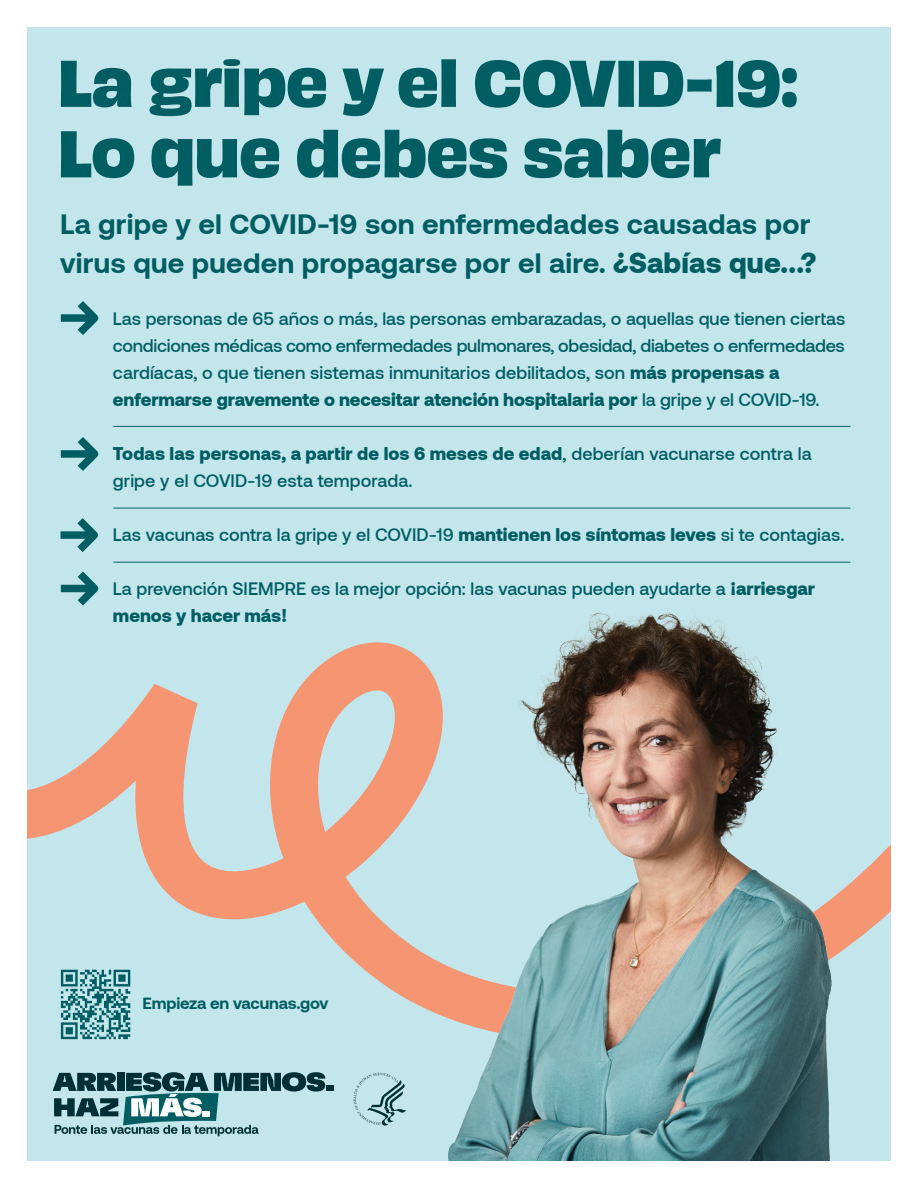
<style>
.page{position:relative;width:918px;height:1188px;background:#fff}
.page>*{position:absolute;margin:0;border:0;box-sizing:border-box;transform-origin:0 0}
.t1{font:700 61.5px/70.5px "Obviously";letter-spacing:-.025em;color:#005e63}
.t2{font:700 28.5px/39px "Aeonik";letter-spacing:.005em;color:#005e63}
.t3{font:500 18px/27px "Aeonik";color:#005e63}
.t4{font:700 16.5px "Aeonik";letter-spacing:-.01em;color:#005e63}
.s1{font-weight:900}
</style>
<div class="page">
<div style="left:27px;top:27px;width:864px;height:1134px;background:#c3e6ec"></div>
<hr style="left:113px;top:426px;width:737px;height:1px;background:#005e63">
<svg style="left:80px;top:437px;width:6px;height:3px"></svg>
<div style="left:61px;top:314px;width:34px;height:8px;background:#005e63"></div>
<svg style="left:70px;top:301px;width:29px;height:34px"></svg>
<svg style="left:27px;top:440px;width:864px;height:600px"></svg>
<img style="left:433px;top:601px;width:423px;height:560px">
<div style="left:326px;top:1086px;width:8px;height:5px;background:#003035"></div>
<svg style="left:53px;top:1072px;width:272px;height:64px"></svg>
<svg style="left:354px;top:1073px;width:52px;height:53px"></svg>
<h1 class="t1" style="left:57px;top:42px;width:743px">La gripe y el COVID-19:<br>Lo que debes saber</h1>
<p class="t2" style="left:60px;top:204px;width:758px">La gripe y el COVID-19 son enfermedades causadas por virus que pueden propagarse por el aire. <span class="s1">¿Sabías que...?</span></p>
<p class="t3" style="left:113px;top:305px;width:734px">Las personas de 65 años o más, las personas embarazadas, o aquellas que tienen ciertas condiciones médicas como enfermedades pulmonares, obesidad, diabetes o enfermedades cardíacas, o que tienen sistemas inmunitarios debilitados, son <span class="s1">más propensas a enfermarse gravemente o necesitar atención hospitalaria por</span> la gripe y el COVID-19.</p>
<p class="t3" style="left:113px;top:440px;width:700px"><span class="s1">Todas las personas, a partir de los 6 meses de edad</span>, deberían vacunarse contra la gripe y el COVID-19 esta temporada.</p>
<p class="t3" style="left:113px;top:521px;width:733px">Las vacunas contra la gripe y el COVID-19 <span class="s1">mantienen los síntomas leves</span> si te contagias.</p>
<p class="t3" style="left:113px;top:575px;width:704px">La prevención SIEMPRE es la mejor opción: las vacunas pueden ayudarte a <span class="s1">¡arriesgar menos y hacer más!</span></p>
<p class="t4" style="left:143px;top:994px;width:187px">Empieza en vacunas.gov</p>
</div>
